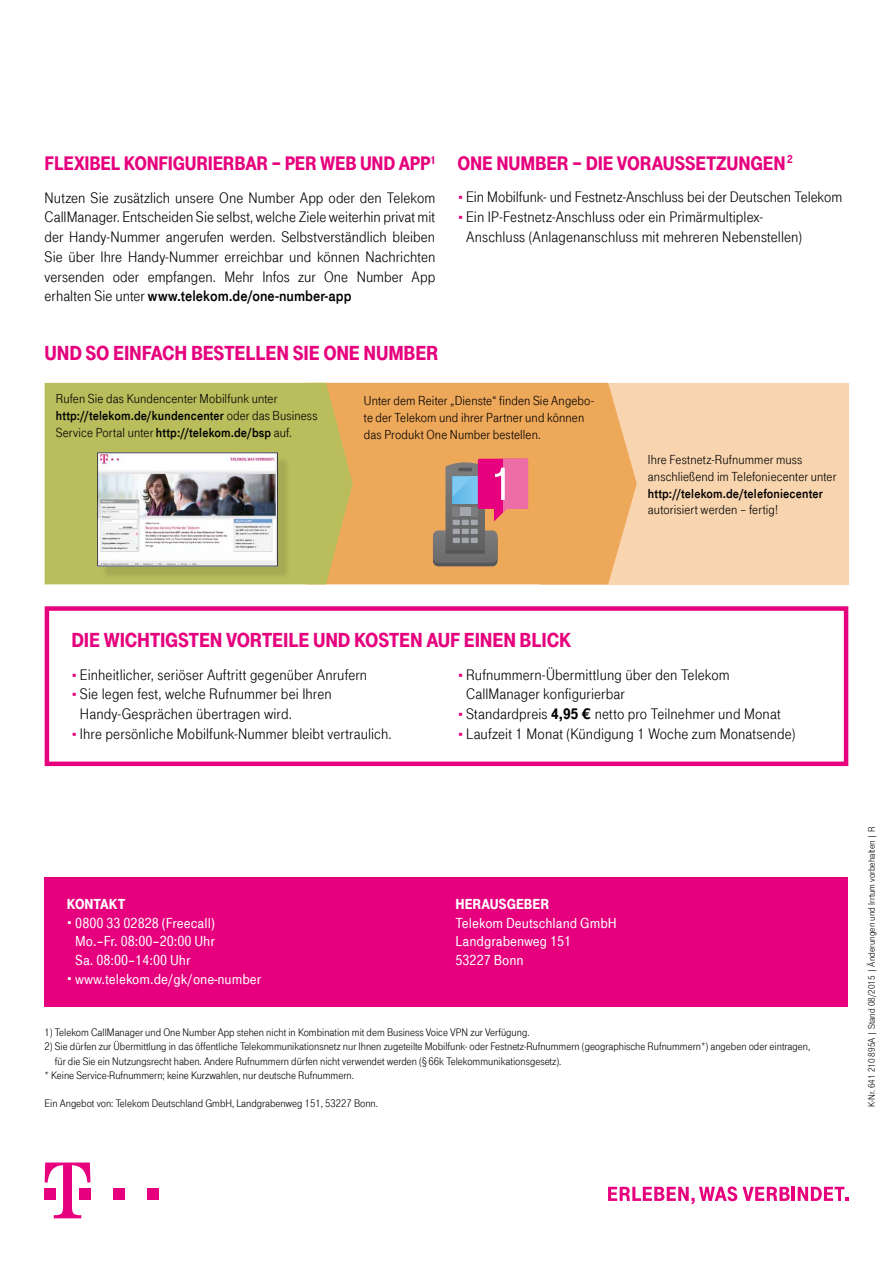
<style>
.page{position:relative;width:893px;height:1263px;background:#fff}
.page>*{position:absolute;margin:0;border:0;box-sizing:border-box;transform-origin:0 0}
.t1{font:900 21px "Tele Grotesk Headline";letter-spacing:-.01em;color:#e6007d}
.t2{font:900 20.25px "Tele Grotesk Headline";letter-spacing:-.01em;color:#e6007d}
.t3{font:15.75px/19.6px "Tele Grotesk Norm";letter-spacing:.005em;color:#000}
.t4{font:15.75px "Tele Grotesk Fett";letter-spacing:.005em;color:#000}
.t5{font:15px/18.8px "Tele Grotesk Halb";color:#fff}
.t6{font:900 15px "Tele Grotesk Headline";color:#fff}
.t7{font:13.5px/16.8px "Tele Grotesk Norm";letter-spacing:.01em;color:#000}
.t8{font:13.5px "Tele Grotesk Fett";letter-spacing:.01em;color:#000}
.t9{font:11.25px "Tele Grotesk Norm";color:#000}
.t10{font:9.75px "Tele Grotesk Norm";color:#000}
.s1{font-family:"Tele Grotesk Norm"}
.s2{font-family:"Tele Grotesk Fett"}
.s3{font-family:"Tele Grotesk Ultr"}
</style>
<div class="page">
<div style="left:541px;top:383px;width:307px;height:201px;background:#f8d5af"></div>
<div style="left:353px;top:383px;width:284px;height:201px;background:#eea85a"></div>
<svg style="left:45px;top:383px;width:308px;height:201px;background:#bcbb5b"></svg>
<svg style="left:45px;top:606px;width:803px;height:160px"></svg>
<div style="left:45px;top:876px;width:803px;height:130px;background:#e6007d"></div>
<img style="left:102px;top:457px;width:188px;height:122px">
<img style="left:97px;top:452px;width:181px;height:114px">
<div style="left:113px;top:1188px;width:11px;height:11px;background:#e6007d"></div>
<div style="left:147px;top:1188px;width:11px;height:11px;background:#e6007d"></div>
<svg style="left:45px;top:1162px;width:45px;height:56px"></svg>
<svg style="left:608px;top:1186px;width:129px;height:18px"></svg>
<svg style="left:743px;top:1187px;width:47px;height:14px"></svg>
<hr style="left:792px;top:1187px;width:3px;height:14px;background:#e6007d">
<svg style="left:798px;top:1187px;width:50px;height:14px"></svg>
<div style="left:433px;top:534px;width:65px;height:32px;background:#55575b;border-radius:5px"></div>
<svg style="left:433px;top:459px;width:95px;height:104px;background:#b67b7f"></svg>
<p class="t2" style="left:45px;top:152px;width:392px">FLEXIBEL KONFIGURIERBAR – PER WEB UND APP <sup>1</sup></p>
<p class="t3" style="left:45px;top:188px;width:392px;text-align:justify">Nutzen Sie zusätzlich unsere One Number App oder den Telekom CallManager. Entscheiden Sie selbst, welche Ziele weiterhin privat mit der Handy-Nummer angerufen werden. Selbstverständlich bleiben Sie über Ihre Handy-Nummer erreichbar und können Nachrichten versenden oder empfangen. Mehr Infos zur One Number App</p>
<p class="t4" style="left:45px;top:287px;width:308px"><span class="s1">erhalten Sie unter</span> www.telekom.de/one-number-app</p>
<h1 class="t1" style="left:45px;top:342px;width:396px">UND SO EINFACH BESTELLEN SIE ONE NUMBER</h1>
<p class="t2" style="left:458px;top:152px;width:336px">ONE NUMBER – DIE VORAUSSETZUNGEN<sup>2</sup></p>
<p class="t3" style="left:466px;top:187px;width:378px">Ein Mobilfunk- und Festnetz-Anschluss bei der Deutschen Telekom<br>Ein IP-Festnetz-Anschluss oder ein Primärmultiplex-<br>Anschluss (Anlagenanschluss mit mehreren Nebenstellen)</p>
<p class="t7" style="left:56px;top:390px;width:223px">Rufen Sie das Kundencenter Mobilfunk unter</p>
<p class="t8" style="left:56px;top:408px;width:263px">http://telekom.de/kundencenter <span class="s1">oder das Business</span></p>
<p class="t7" style="left:56px;top:424px;width:238px">Service Portal unter <span class="s2">http://telekom.de/bsp</span> auf.</p>
<p class="t7" style="left:364px;top:392px;width:231px">Unter dem Reiter „Dienste“ finden Sie Angebo&shy;te der Telekom und ihrer Partner und können das Produkt One Number bestellen.</p>
<p class="t7" style="left:648px;top:451px;width:190px">Ihre Festnetz-Rufnummer muss anschließend im Telefoniecenter unter</p>
<p class="t8" style="left:648px;top:485px;width:176px">http://telekom.de/telefoniecenter</p>
<p class="t7" style="left:648px;top:502px;width:132px">autorisiert werden – fertig!</p>
<h1 class="t1" style="left:71px;top:628px;width:501px">DIE WICHTIGSTEN VORTEILE UND KOSTEN AUF EINEN BLICK</h1>
<p class="t3" style="left:80px;top:665px;width:313px">Einheitlicher, seriöser Auftritt gegenüber Anrufern<br>Sie legen fest, welche Rufnummer bei Ihren Handy-Gesprächen übertragen wird.<br>Ihre persönliche Mobilfunk-Nummer bleibt vertraulich.</p>
<p class="t3" style="left:466px;top:665px;width:331px">Rufnummern-Übermittlung über den Telekom CallManager konfigurierbar<br>Standardpreis <span class="s3">4,95 €</span> netto pro Teilnehmer und Monat Laufzeit 1 Monat (Kündigung 1 Woche zum Monatsende)</p>
<p class="t6" style="left:67px;top:896px;width:60px">KONTAKT</p>
<p class="t5" style="left:75px;top:913px;width:188px">0800 33 02828 (Freecall)<br>Mo.–Fr. 08:00–20:00 Uhr<br>Sa. 08:00–14:00 Uhr www.telekom.de/gk/one-number</p>
<p class="t6" style="left:455px;top:896px;width:95px">HERAUSGEBER</p>
<p class="t5" style="left:455px;top:913px;width:163px">Telekom Deutschland GmbH<br>Landgrabenweg 151<br>53227 Bonn</p>
<p class="t9" style="left:45px;top:1026px;width:486px">1) Telekom CallManager und One Number App stehen nicht in Kombination mit dem Business Voice VPN zur Verfügung.</p>
<p class="t9" style="left:45px;top:1040px;width:767px">2) Sie dürfen zur Übermittlung in das öffentliche Telekommunikationsnetz nur Ihnen zugeteilte Mobilfunk- oder Festnetz-Rufnummern (geographische Rufnummern*) angeben oder eintragen,</p>
<p class="t9" style="left:55px;top:1054px;width:508px">für die Sie ein Nutzungsrecht haben. Andere Rufnummern dürfen nicht verwendet werden (§ 66k Telekommunikationsgesetz).</p>
<p class="t9" style="left:45px;top:1069px;width:311px">* Keine Service-Rufnummern; keine Kurzwahlen, nur deutsche Rufnummern.</p>
<p class="t9" style="left:45px;top:1097px;width:335px">Ein Angebot von: Telekom Deutschland GmbH, Landgrabenweg 151, 53227 Bonn.</p>
<p class="t10" style="left:866px;top:1107px;width:282px;rotate:-90deg">K-Nr. 641 210 895A | Stand 08/2015 | Änderungen und Irrtum vorbehalten | R</p>
</div>
